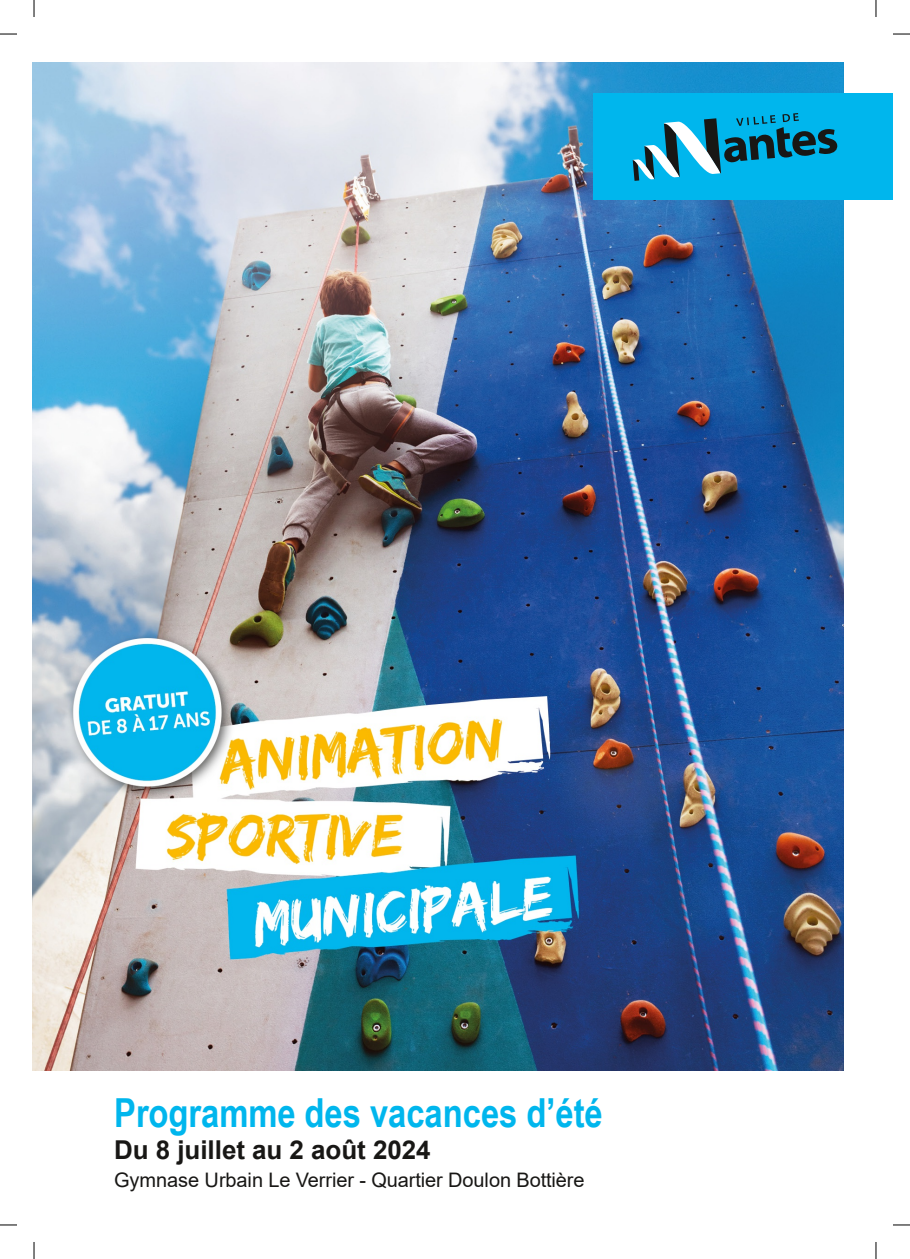
<style>
.page{position:relative;width:910px;height:1259px;background:#fff}
.page>*{position:absolute;margin:0;border:0;box-sizing:border-box;transform-origin:0 0}
.t1{font:700 40px "Arial Narrow";color:#00b6ed}
.t2{font:700 26px "Arial";color:#181715}
.t3{font:20px "Arial";letter-spacing:-.005em;color:#181715}
</style>
<div class="page">
<img style="left:33px;top:62px;width:811px;height:1008px">
<div style="left:593px;top:93px;width:300px;height:107px;background:#00b6ed"></div>
<svg style="left:633px;top:113px;width:205px;height:68px"></svg>
<svg style="left:0;top:1224px;width:17px;height:1px"></svg>
<svg style="left:34px;top:1242px;width:1px;height:17px"></svg>
<svg style="left:0;top:34px;width:17px;height:1px"></svg>
<svg style="left:34px;top:0;width:1px;height:17px"></svg>
<svg style="left:893px;top:1224px;width:17px;height:1px"></svg>
<svg style="left:875px;top:1242px;width:1px;height:17px"></svg>
<svg style="left:893px;top:34px;width:17px;height:1px"></svg>
<svg style="left:875px;top:0;width:1px;height:17px"></svg>
<h1 class="t1" style="left:114px;top:1090px;width:490px">Programme des vacances d’été</h1>
<h2 class="t2" style="left:114px;top:1135px;width:318px">Du 8 juillet au 2 août 2024</h2>
<p class="t3" style="left:114px;top:1169px;width:472px">Gymnase Urbain Le Verrier - Quartier Doulon Bottière</p>
</div>
